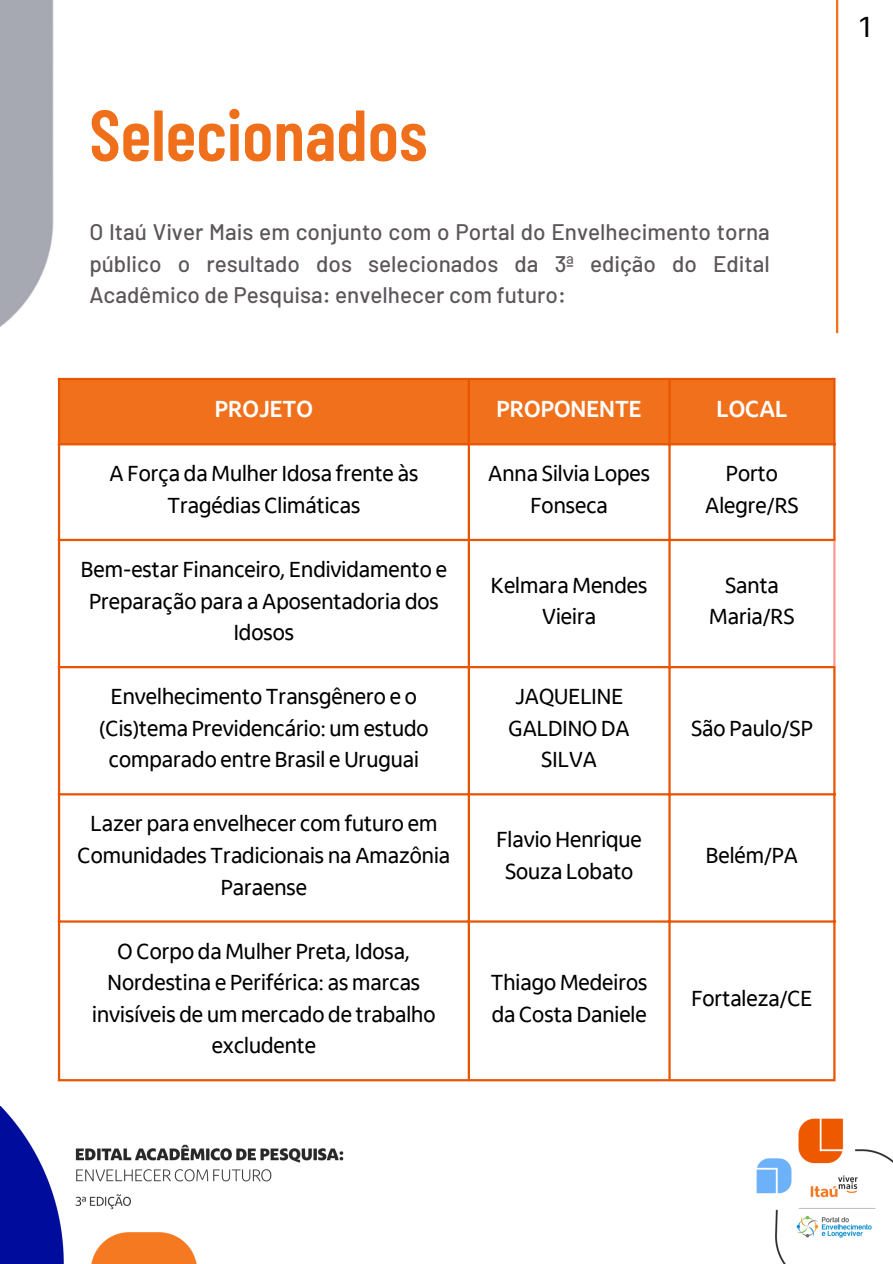
<style>
.page{position:relative;width:893px;height:1264px;background:#fff}
.page>*{position:absolute;margin:0;border:0;box-sizing:border-box;transform-origin:0 0}
.t1{font:600 72px "Barlow Condensed";color:#f06f1a}
.t2{font:30px "Itau Display Pro";color:#000}
.t3{font:700 24px "Itau Display Pro";color:#fff}
.t4{font:22.5px/31.5px "Itau Display Pro";color:#000;text-align:center}
.t5{font:500 22.5px/31.5px "Barlow";color:#5b565a;text-align:justify}
</style>
<div class="page">
<img style="left:0;top:1106px;width:892px;height:157px">
<img style="left:0;top:0;width:81px;height:378px">
<hr style="left:836px;top:0;width:2px;height:333px;background:#f06f1a">
<div style="left:60px;top:380px;width:773px;height:63px;background:#f0701c"></div>
<hr style="left:58px;top:380px;width:2px;height:699px;background:#e85500">
<hr style="left:467px;top:380px;width:3px;height:699px;background:#e85500">
<hr style="left:668px;top:380px;width:2px;height:699px;background:#e85500">
<hr style="left:833px;top:380px;width:2px;height:159px;background:#e85500">
<hr style="left:833px;top:668px;width:2px;height:411px;background:#e85500">
<hr style="left:58px;top:378px;width:777px;height:2px;background:#e85500">
<hr style="left:58px;top:443px;width:777px;height:2px;background:#e85500">
<hr style="left:58px;top:539px;width:777px;height:2px;background:#e85500">
<hr style="left:58px;top:666px;width:777px;height:2px;background:#e85500">
<hr style="left:58px;top:793px;width:777px;height:2px;background:#e85500">
<hr style="left:58px;top:920px;width:777px;height:2px;background:#e85500">
<hr style="left:58px;top:1079px;width:777px;height:2px;background:#e85500">
<hr style="left:833px;top:541px;width:2px;height:125px;background:#f99">
<p class="t1" style="left:89px;top:89px;width:339px">Selecionados</p>
<p class="t5" style="left:89px;top:215px;width:682px">O Itaú Viver Mais em conjunto com o Portal do Envelhecimento torna público o resultado dos selecionados da 3ª edição do Edital Acadêmico de Pesquisa: envelhecer com futuro:</p>
<p class="t3" style="left:215px;top:399px;width:99px">PROJETO</p>
<p class="t3" style="left:496px;top:399px;width:147px">PROPONENTE</p>
<p class="t3" style="left:716px;top:399px;width:72px">LOCAL</p>
<p class="t4" style="left:109px;top:460px;width:310px">A Força da Mulher Idosa frente às<br>Tragédias Climáticas</p>
<p class="t4" style="left:488px;top:460px;width:163px">Anna Silvia Lopes<br>Fonseca</p>
<p class="t4" style="left:705px;top:460px;width:95px">Porto<br>Alegre/RS</p>
<p class="t4" style="left:81px;top:556px;width:367px">Bem-estar Financeiro, Endividamento e<br>Preparação para a Aposentadoria dos<br>Idosos</p>
<p class="t4" style="left:491px;top:571px;width:158px">Kelmara Mendes<br>Vieira</p>
<p class="t4" style="left:709px;top:571px;width:87px">Santa<br>Maria/RS</p>
<p class="t4" style="left:99px;top:683px;width:331px">Envelhecimento Transgênero e o (Cis)tema Previdencário: um estudo comparado entre Brasil e Uruguai</p>
<p class="t4" style="left:508px;top:683px;width:122px">JAQUELINE<br>GALDINO DA<br>SILVA</p>
<p class="t4" style="left:78px;top:810px;width:374px">Lazer para envelhecer com futuro em<br>Comunidades Tradicionais na Amazônia<br>Paraense</p>
<p class="t4" style="left:92px;top:937px;width:345px">O Corpo da Mulher Preta, Idosa,<br>Nordestina e Periférica: as marcas invisíveis de um mercado de trabalho excludente</p>
<p class="t4" style="left:496px;top:826px;width:147px">Flavio Henrique<br>Souza Lobato</p>
<p class="t4" style="left:491px;top:968px;width:158px;text-align:left">Thiago Medeiros da Costa Daniele</p>
<p class="t4" style="left:691px;top:714px;width:123px">São Paulo/SP</p>
<p class="t4" style="left:705px;top:841px;width:94px">Belém/PA</p>
<h2 class="t4" style="left:691px;top:984px;width:123px">Fortaleza/CE</h2>
<p class="t2" style="left:859px;top:15px;width:13px">1</p>
</div>
